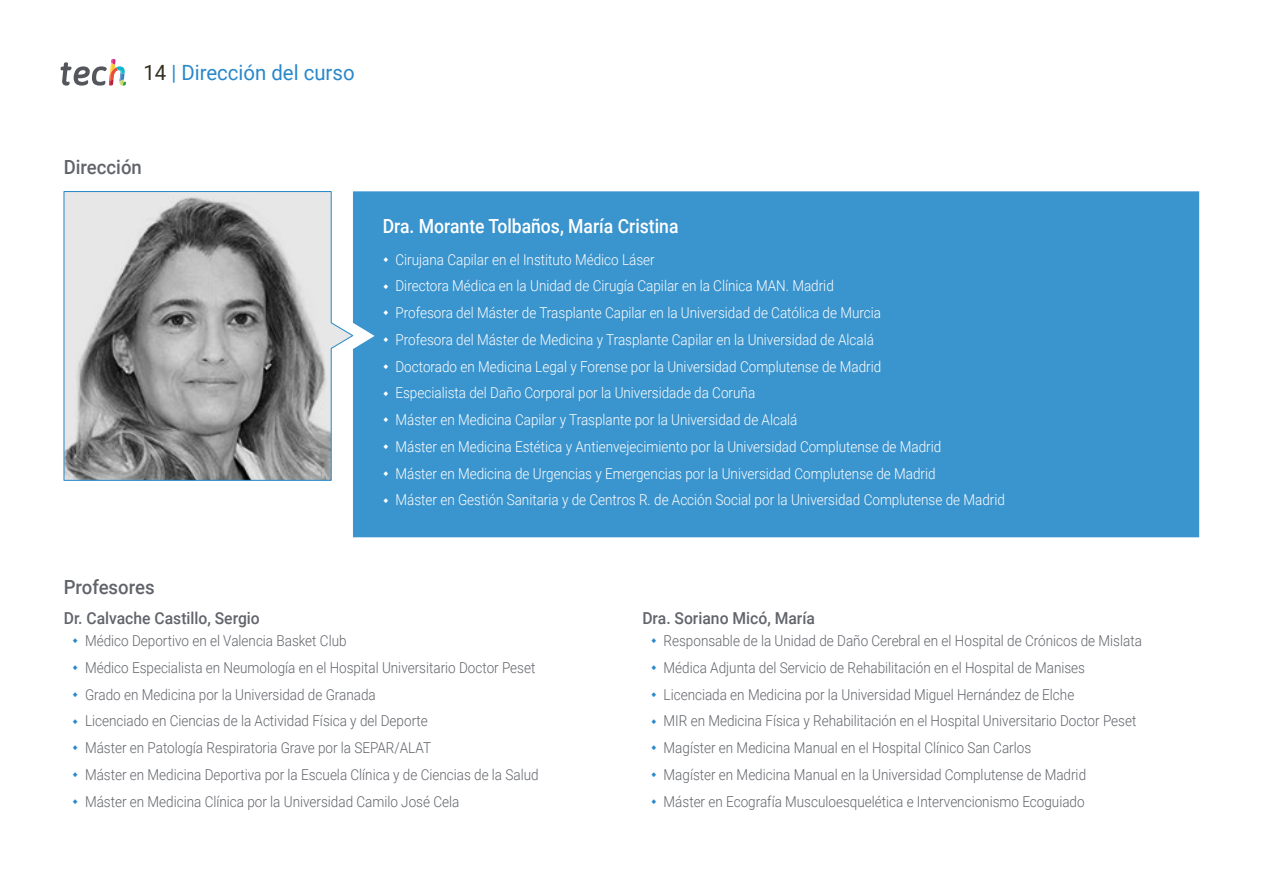
<style>
.page{position:relative;width:1263px;height:893px;background:#fff}
.page>*{position:absolute;margin:0;border:0;box-sizing:border-box;transform-origin:0 0}
.t1{font:21px "Roboto";color:#2988c9}
.t2{font:500 19.5px "Roboto";color:#fff;scale:.9 1}
.t3{font:500 19.5px "Roboto";color:#61646a;scale:.95 1}
.t4{font:500 16.5px "Roboto";color:#61646a;scale:.95 1}
.t5{font:300 15px/26.7px "Roboto";color:#61646a;scale:.9 1}
.t6{font:300 15px/26.7px "Roboto";color:#fff;scale:.9 1}
.s1{color:#312e20}
</style>
<div class="page">
<svg style="left:61px;top:59px;width:65px;height:27px"></svg>
<div style="left:353px;top:191px;width:846px;height:346px;background:#3a94ce"></div>
<svg style="left:64px;top:191px;width:289px;height:290px;background:#a1a2a3"></svg>
<svg style="left:384px;top:257px;width:4px;height:5px"></svg>
<svg style="left:384px;top:284px;width:4px;height:5px"></svg>
<svg style="left:384px;top:310px;width:4px;height:5px"></svg>
<svg style="left:384px;top:337px;width:4px;height:5px"></svg>
<svg style="left:384px;top:364px;width:4px;height:5px"></svg>
<svg style="left:384px;top:391px;width:4px;height:5px"></svg>
<svg style="left:384px;top:417px;width:4px;height:5px"></svg>
<svg style="left:384px;top:444px;width:4px;height:5px"></svg>
<svg style="left:384px;top:471px;width:4px;height:5px"></svg>
<svg style="left:384px;top:498px;width:4px;height:5px"></svg>
<h1 class="t1" style="left:144px;top:57px;width:213px"><span class="s1">14</span> | Dirección del curso</h1>
<h2 class="t3" style="left:64px;top:154px;width:84px">Dirección</h2>
<h2 class="t2" style="left:383px;top:212px;width:330px">Dra. Morante Tolbaños, María Cristina</h2>
<p class="t6" style="left:395px;top:245px;width:679px">Cirujana Capilar en el Instituto Médico Láser<br>Directora Médica en la Unidad de Cirugía Capilar en la Clínica MAN. Madrid<br>Profesora del Máster de Trasplante Capilar en la Universidad de Católica de Murcia<br>Profesora del Máster de Medicina y Trasplante Capilar en la Universidad de Alcalá<br>Doctorado en Medicina Legal y Forense por la Universidad Complutense de Madrid<br>Especialista del Daño Corporal por la Universidade da Coruña<br>Máster en Medicina Capilar y Trasplante por la Universidad de Alcalá<br>Máster en Medicina Estética y Antienvejecimiento por la Universidad Complutense de Madrid<br>Máster en Medicina de Urgencias y Emergencias por la Universidad Complutense de Madrid<br>Máster en Gestión Sanitaria y de Centros R. de Acción Social por la Universidad Complutense de Madrid</p>
<h2 class="t3" style="left:64px;top:574px;width:97px">Profesores</h2>
<p class="t4" style="left:64px;top:606px;width:208px">Dr. Calvache Castillo, Sergio</p>
<p class="t5" style="left:85px;top:627px;width:505px">Médico Deportivo en el Valencia Basket Club<br>Médico Especialista en Neumología en el Hospital Universitario Doctor Peset Grado en Medicina por la Universidad de Granada<br>Licenciado en Ciencias de la Actividad Física y del Deporte<br>Máster en Patología Respiratoria Grave por la SEPAR/ALAT<br>Máster en Medicina Deportiva por la Escuela Clínica y de Ciencias de la Salud Máster en Medicina Clínica por la Universidad Camilo José Cela</p>
<p class="t4" style="left:642px;top:606px;width:183px">Dra. Soriano Micó, María</p>
<p class="t5" style="left:664px;top:627px;width:533px">Responsable de la Unidad de Daño Cerebral en el Hospital de Crónicos de Mislata Médica Adjunta del Servicio de Rehabilitación en el Hospital de Manises Licenciada en Medicina por la Universidad Miguel Hernández de Elche<br>MIR en Medicina Física y Rehabilitación en el Hospital Universitario Doctor Peset Magíster en Medicina Manual en el Hospital Clínico San Carlos<br>Magíster en Medicina Manual en la Universidad Complutense de Madrid<br>Máster en Ecografía Musculoesquelética e Intervencionismo Ecoguiado</p>
</div>
